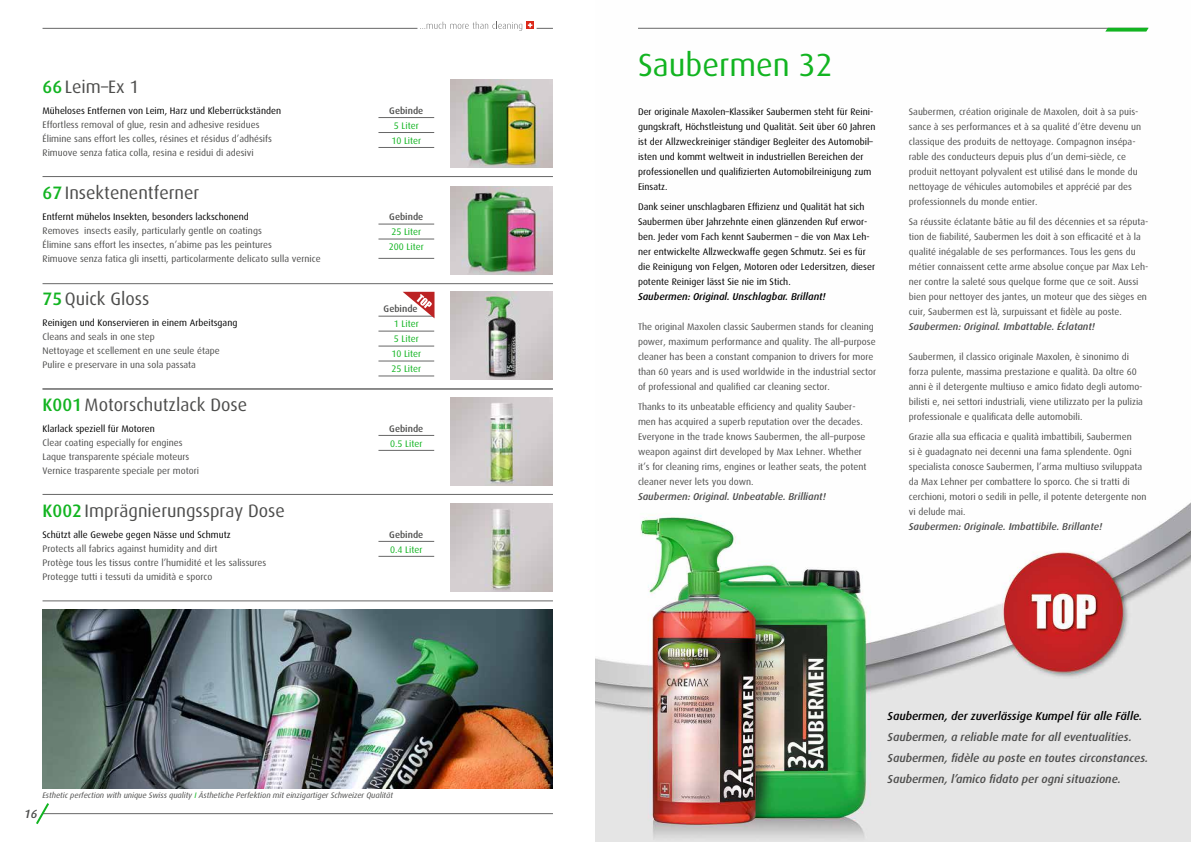
<style>
.page{position:relative;width:1191px;height:842px;background:#fff}
.page>*{position:absolute;margin:0;border:0;box-sizing:border-box;transform-origin:0 0}
.t1{font:32px "Dax";color:#12b421}
.t2{font:18px "Dax";color:#4d4d4c}
.t3{font:italic 500 12px "Dax";color:#4d4d4c}
.t4{font:italic 500 11.5px/21px "Dax";color:#4d4d4c}
.t5{font:italic 500 11.5px "Dax";color:#000}
.t6{font:italic 500 10px "Dax";color:#4d4d4c}
.t7{font:italic 500 10px "Dax";color:#000}
.t8{font:9.5px/15px "Dax";color:#4d4d4c}
.t9{font:9.5px/15px "Dax";color:#000}
.t10{font:9.5px/15px "Dax";color:#12b421}
.t11{font:500 9.5px "Dax";color:#4d4d4c}
.t12{font:italic 8px "Dax";color:#4d4d4c}
.s1{font-weight:500;color:#12b421}
.s2{color:#12b421}
</style>
<div class="page">
<img style="left:595px;top:27px;width:596px;height:815px">
<hr style="left:638px;top:28px;width:509px;height:1px;background:#676767">
<svg style="left:1105px;top:28px;width:43px;height:4px"></svg>
<hr style="left:378px;top:117px;width:56px;height:1px;background:#676767">
<hr style="left:378px;top:132px;width:56px;height:1px;background:#676767">
<hr style="left:43px;top:176px;width:510px;height:1px;background:#676767">
<img style="left:451px;top:80px;width:101px;height:88px">
<hr style="left:378px;top:147px;width:56px;height:1px;background:#676767">
<hr style="left:378px;top:224px;width:56px;height:1px;background:#676767">
<hr style="left:378px;top:239px;width:56px;height:1px;background:#676767">
<img style="left:450px;top:186px;width:102px;height:88px">
<hr style="left:378px;top:258px;width:56px;height:1px;background:#676767">
<hr style="left:43px;top:28px;width:374px;height:1px;background:#676767">
<svg style="left:420px;top:22px;width:102px;height:9px"></svg>
<svg style="left:526px;top:22px;width:8px;height:7px"></svg>
<svg style="left:528px;top:23px;width:25px;height:6px"></svg>
<hr style="left:43px;top:389px;width:510px;height:1px;background:#676767">
<hr style="left:43px;top:283px;width:510px;height:1px;background:#676767">
<img style="left:450px;top:292px;width:102px;height:88px">
<hr style="left:378px;top:316px;width:56px;height:1px;background:#676767">
<hr style="left:378px;top:331px;width:56px;height:1px;background:#676767">
<hr style="left:378px;top:346px;width:56px;height:1px;background:#676767">
<hr style="left:378px;top:361px;width:56px;height:1px;background:#676767">
<hr style="left:378px;top:376px;width:56px;height:1px;background:#676767">
<hr style="left:378px;top:435px;width:56px;height:1px;background:#676767">
<hr style="left:378px;top:450px;width:56px;height:1px;background:#676767">
<hr style="left:43px;top:494px;width:510px;height:1px;background:#676767">
<img style="left:450px;top:398px;width:102px;height:88px">
<hr style="left:378px;top:541px;width:56px;height:1px;background:#676767">
<hr style="left:378px;top:556px;width:56px;height:1px;background:#676767">
<img style="left:450px;top:504px;width:102px;height:88px">
<hr style="left:43px;top:601px;width:510px;height:1px;background:#676767">
<svg style="left:403px;top:292px;width:31px;height:26px"></svg>
<img style="left:43px;top:610px;width:510px;height:178px">
<hr style="left:43px;top:813px;width:510px;height:1px;background:#676767">
<svg style="left:36px;top:803px;width:15px;height:21px"></svg>
<h2 class="t2" style="left:43px;top:77px;width:98px"><span class="s1">66</span> Leim–Ex 1</h2>
<p class="t9" style="left:43px;top:103px;width:240px">Müheloses Entfernen von Leim, Harz und Kleberrückständen</p>
<p class="t8" style="left:43px;top:118px;width:231px;line-height:14px">Effortless removal of glue, resin and adhesive residues<br>Élimine sans effort les colles, résines et résidus d’adhésifs<br>Rimuove senza fatica colla, resina e residui di adesivi</p>
<h2 class="t2" style="left:43px;top:183px;width:158px"><span class="s1">67</span> Insektenentferner</h2>
<p class="t9" style="left:43px;top:210px;width:208px">Entfernt mühelos Insekten, besonders lackschonend</p>
<p class="t8" style="left:43px;top:224px;width:280px;line-height:14px">Removes insects easily, particularly gentle on coatings<br>Élimine sans effort les insectes, n’abime pas les peintures<br>Rimuove senza fatica gli insetti, particolarmente delicato sulla vernice</p>
<h2 class="t2" style="left:43px;top:289px;width:108px"><span class="s1">75</span>Quick Gloss</h2>
<p class="t9" style="left:43px;top:315px;width:196px">Reinigen und Konservieren in einem Arbeitsgang</p>
<p class="t8" style="left:43px;top:330px;width:179px;line-height:14px">Cleans and seals in one step<br>Nettoyage et scellement en une seule étape<br>Pulire e preservare in una sola passata</p>
<h2 class="t2" style="left:43px;top:395px;width:206px"><span class="s1">K001</span>Motorschutzlack Dose</h2>
<p class="t9" style="left:43px;top:421px;width:114px">Klarlack speziell für Motoren</p>
<p class="t8" style="left:43px;top:435px;width:158px;line-height:14px">Clear coating especially for engines<br>Laque transparente spéciale moteurs<br>Vernice trasparente speciale per motori</p>
<h2 class="t2" style="left:43px;top:501px;width:244px"><span class="s1">K002</span> Imprägnierungsspray Dose</h2>
<p class="t9" style="left:43px;top:527px;width:190px">Schützt alle Gewebe gegen Nässe und Schmutz</p>
<p class="t8" style="left:43px;top:541px;width:225px;line-height:14px">Protects all fabrics against humidity and dirt<br>Protège tous les tissus contre l’humidité et les salissures<br>Protegge tutti i tessuti da umidità e sporco</p>
<p class="t11" style="left:389px;top:105px;width:36px">Gebinde</p>
<p class="t10" style="left:391px;top:118px;width:31px">5 Liter<br>10 Liter</p>
<p class="t11" style="left:389px;top:212px;width:36px">Gebinde</p>
<p class="t10" style="left:389px;top:225px;width:36px">25 Liter<br>200 Liter</p>
<p class="t11" style="left:384px;top:304px;width:36px">Gebinde</p>
<p class="t10" style="left:391px;top:317px;width:31px">1 Liter<br>5 Liter<br>10 Liter<br>25 Liter</p>
<p class="t11" style="left:389px;top:423px;width:36px">Gebinde</p>
<p class="t10" style="left:390px;top:436px;width:34px">0.5 Liter</p>
<p class="t11" style="left:389px;top:529px;width:36px">Gebinde</p>
<p class="t10" style="left:390px;top:542px;width:34px">0.4 Liter</p>
<p class="t12" style="left:42px;top:791px;width:352px">Esthetic perfection with unique Swiss quality <span class="s2">I</span> Ästhetiche Perfektion mit einzigartiger Schweizer Qualität</p>
<p class="t3" style="left:24px;top:807px;width:15px">16</p>
<h1 class="t1" style="left:638px;top:47px;width:196px">Saubermen 32</h1>
<p class="t9" style="left:638px;top:105px;width:239px">Der originale Maxolen–Klassiker Saubermen steht für Reini&shy;gungskraft, Höchstleistung und Qualität. Seit über 60 Jahren ist der Allzweckreiniger ständiger Begleiter des Automobil– isten und kommt weltweit in industriellen Bereichen der professionellen und qualifizierten Automobilreinigung zum Einsatz.</p>
<p class="t9" style="left:638px;top:200px;width:239px">Dank seiner unschlagbaren Effizienz und Qualität hat sich Saubermen über Jahrzehnte einen glänzenden Ruf erwor&shy;ben. Jeder vom Fach kennt Saubermen – die von Max Leh&shy;ner entwickelte Allzweckwaffe gegen Schmutz. Sei es für die Reinigung von Felgen, Motoren oder Ledersitzen, dieser potente Reiniger lässt Sie nie im Stich.</p>
<p class="t7" style="left:638px;top:291px;width:189px">Saubermen: Original. Unschlagbar. Brillant!</p>
<p class="t8" style="left:638px;top:320px;width:240px">The original Maxolen classic Saubermen stands for cleaning power, maximum performance and quality. The all–purpose cleaner has been a constant companion to drivers for more than 60 years and is used worldwide in the industrial sector of professional and qualified car cleaning sector.</p>
<p class="t8" style="left:638px;top:400px;width:230px">Thanks to its unbeatable efficiency and quality Sauber&shy;men has acquired a superb reputation over the decades.<br>Everyone in the trade knows Saubermen, the all–purpose weapon against dirt developed by Max Lehner. Whether it’s for cleaning rims, engines or leather seats, the potent cleaner never lets you down.</p>
<p class="t6" style="left:638px;top:491px;width:189px">Saubermen: Original. Unbeatable. Brilliant!</p>
<p class="t8" style="left:909px;top:105px;width:234px">Saubermen, création originale de Maxolen, doit à sa puis&shy;sance à ses performances et à sa qualité d’être devenu un classique des produits de nettoyage. Compagnon insépa&shy;rable des conducteurs depuis plus d’un demi–siècle, ce produit nettoyant polyvalent est utilisé dans le monde du nettoyage de véhicules automobiles et apprécié par des professionnels du monde entier.</p>
<p class="t8" style="left:909px;top:215px;width:241px">Sa réussite éclatante bâtie au fil des décennies et sa réputa&shy;tion de fiabilité, Saubermen les doit à son efficacité et à la qualité inégalable de ses performances. Tous les gens du métier connaissent cette arme absolue conçue par Max Leh&shy;ner contre la saleté sous quelque forme que ce soit. Aussi bien pour nettoyer des jantes, un moteur que des sièges en cuir, Saubermen est là, surpuissant et fidèle au poste.</p>
<p class="t6" style="left:909px;top:321px;width:188px">Saubermen: Original. Imbattable. Éclatant!</p>
<p class="t8" style="left:909px;top:350px;width:236px">Saubermen, il classico originale Maxolen, è sinonimo di forza pulente, massima prestazione e qualità. Da oltre 60 anni è il detergente multiuso e amico fidato degli automo&shy;bilisti e, nei settori industriali, viene utilizzato per la pulizia professionale e qualificata delle automobili.</p>
<p class="t8" style="left:909px;top:430px;width:239px">Grazie alla sua efficacia e qualità imbattibili, Saubermen<br>si è guadagnato nei decenni una fama splendente. Ogni specialista conosce Saubermen, l’arma multiuso sviluppata da Max Lehner per combattere lo sporco. Che si tratti di cerchioni, motori o sedili in pelle, il potente detergente non vi delude mai.</p>
<p class="t6" style="left:909px;top:521px;width:195px">Saubermen: Originale. Imbattibile. Brillante!</p>
<p class="t5" style="left:887px;top:710px;width:256px">Saubermen, der zuverlässige Kumpel für alle Fälle.</p>
<p class="t4" style="left:887px;top:727px;width:262px">Saubermen, a reliable mate for all eventualities.<br>Saubermen, fidèle au poste en toutes circonstances.<br>Saubermen, l’amico fidato per ogni situazione.</p>
</div>
